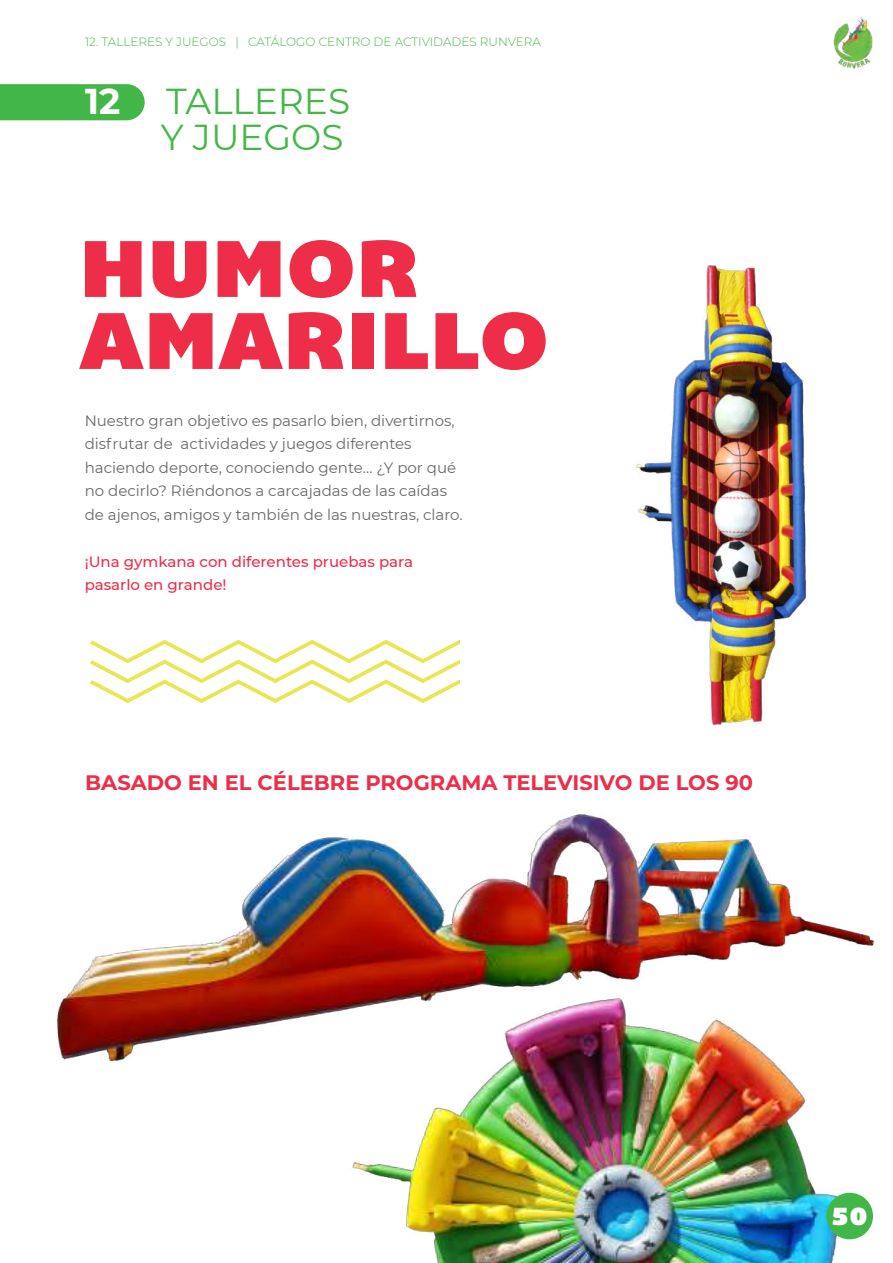
<style>
.page{position:relative;width:893px;height:1263px;background:#fff}
.page>*{position:absolute;margin:0;border:0;box-sizing:border-box;transform-origin:0 0}
.t1{font:82.5px/72px "Bemio";letter-spacing:.025em;color:#ee2d48}
.t2{font:36px/36px "Montserrat";color:#45b749}
.t3{font:700 36px "Montserrat";color:#fff}
.t4{font:25.5px "Bemio";color:#fff}
.t5{font:700 21px "Montserrat";color:#ee2d48}
.t6{font:15px/23.5px "Montserrat";color:#67696a}
.t7{font:500 15px/23.5px "Montserrat";color:#ee2d48}
.t8{font:300 12px "Montserrat";color:#45b749}
</style>
<div class="page">
<img style="left:359px;top:1169px;width:514px;height:94px">
<img style="left:833px;top:16px;width:40px;height:53px">
<div style="left:826px;top:1193px;width:47px;height:46px;background:#42b649;border-radius:50%"></div>
<div style="left:0;top:84px;width:145px;height:36px;background:#43b649"></div>
<img style="left:56px;top:639px;width:818px;height:530px">
<img style="left:587px;top:265px;width:282px;height:471px">
<svg style="left:90px;top:640px;width:369px;height:63px"></svg>
<p class="t8" style="left:85px;top:34px;width:457px">12. TALLERES Y JUEGOS | CATÁLOGO CENTRO DE ACTIVIDADES RUNVERA</p>
<h2 class="t3" style="left:85px;top:78px;width:37px">12</h2>
<h2 class="t2" style="left:161px;top:82px;width:191px">TALLERES<br>Y JUEGOS</h2>
<h1 class="t1" style="left:80px;top:232px;width:469px">HUMOR<br>AMARILLO</h1>
<p class="t6" style="left:85px;top:408px;width:379px">Nuestro gran objetivo es pasarlo bien, divertirnos, disfrutar de actividades y juegos diferentes haciendo deporte, conociendo gente… ¿Y por qué no decirlo? Riéndonos a carcajadas de las caídas de ajenos, amigos y también de las nuestras, claro.</p>
<p class="t7" style="left:85px;top:549px;width:330px">¡Una gymkana con diferentes pruebas para pasarlo en grande!</p>
<h3 class="t5" style="left:85px;top:768px;width:669px">BASADO EN EL CÉLEBRE PROGRAMA TELEVISIVO DE LOS 90</h3>
<h3 class="t4" style="left:832px;top:1196px;width:37px">50</h3>
</div>
